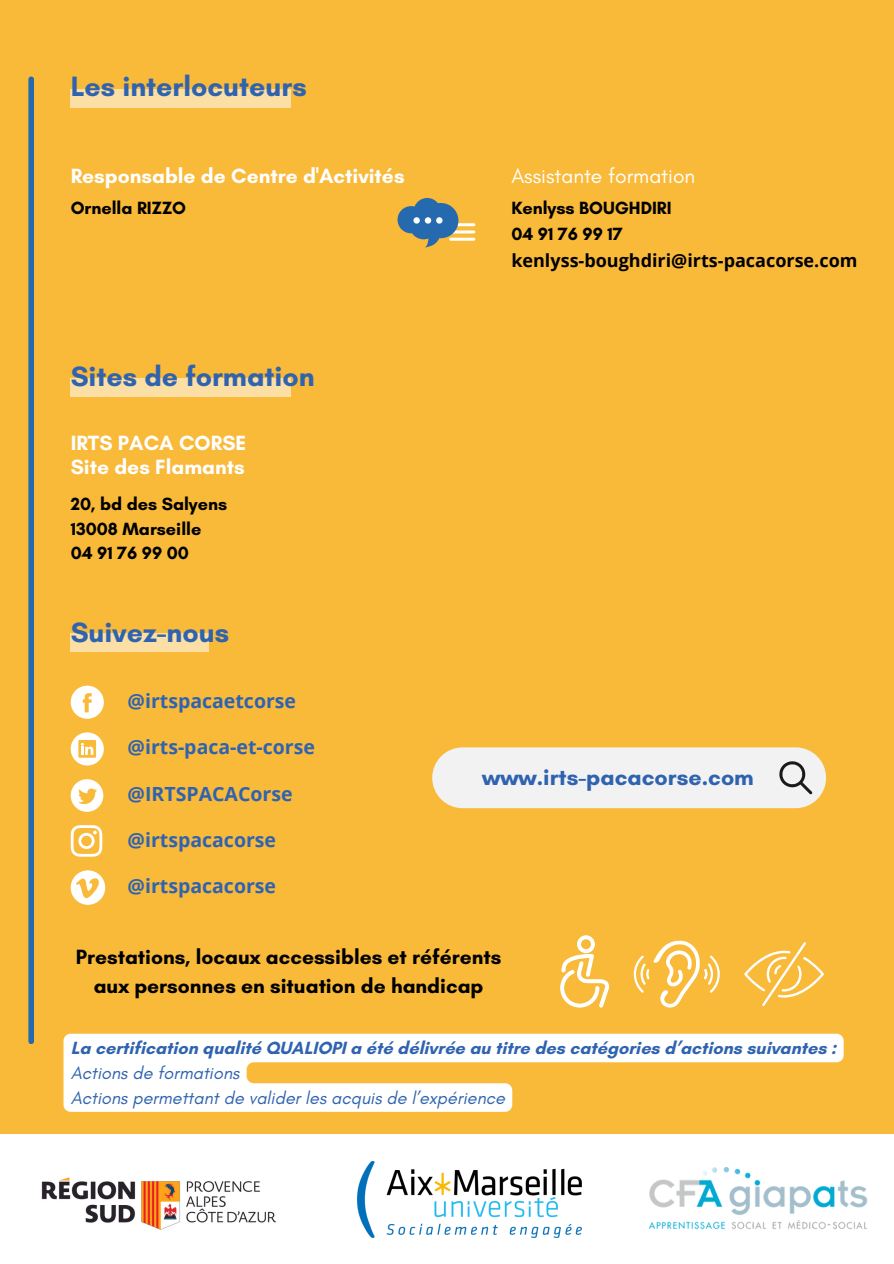
<style>
.page{position:relative;width:894px;height:1264px;background:#fff}
.page>*{position:absolute;margin:0;border:0;box-sizing:border-box;transform-origin:0 0}
.t1{font:700 28.5px "Glacial Indifference";color:#3063af}
.t2{font:700 23.1px "Glacial Indifference";color:#3063af}
.t3{font:700 21px/29.2px "Glacial Indifference";color:#000;text-align:center}
.t4{font:700 21px "Glacial Indifference";color:#fff}
.t5{font:21px "Glacial Indifference";color:#fff}
.t6{font:700 19.5px "Open Sans";color:#3063af}
.t7{font:700 18px "Glacial Indifference";color:#3063af}
.t8{font:700 18px/24.8px "Glacial Indifference";color:#000}
.t9{font:italic 18px "Glacial Indifference";color:#3063af}
.t10{font:700 18px "Open Sans";color:#000}
</style>
<div class="page">
<div style="left:0;top:0;width:893px;height:1133px;background:#f9b939"></div>
<svg style="left:28px;top:76px;width:6px;height:968px;background:#336fa6"></svg>
<img style="left:357px;top:1161px;width:224px;height:76px">
<img style="left:41px;top:1177px;width:235px;height:53px">
<img style="left:649px;top:1167px;width:218px;height:63px">
<svg style="left:560px;top:935px;width:49px;height:72px"></svg>
<svg style="left:633px;top:940px;width:86px;height:67px"></svg>
<svg style="left:744px;top:942px;width:79px;height:64px"></svg>
<div style="left:71px;top:89px;width:220px;height:19px;background:#fcdfa5"></div>
<svg style="left:397px;top:198px;width:79px;height:50px"></svg>
<div style="left:413px;top:217px;width:7px;height:7px;background:#fff;border-radius:50%"></div>
<div style="left:424px;top:217px;width:7px;height:7px;background:#fff;border-radius:50%"></div>
<div style="left:436px;top:217px;width:6px;height:7px;background:#fff;border-radius:50%"></div>
<div style="left:71px;top:378px;width:220px;height:18px;background:#fcdfa5"></div>
<div style="left:71px;top:633px;width:138px;height:19px;background:#fcdfa5"></div>
<div style="left:432px;top:747px;width:393px;height:61px;background:#f2f2f2;border-radius:30px"></div>
<svg style="left:779px;top:761px;width:33px;height:33px"></svg>
<svg style="left:71px;top:685px;width:33px;height:33px"></svg>
<svg style="left:71px;top:732px;width:33px;height:33px"></svg>
<svg style="left:71px;top:779px;width:32px;height:32px"></svg>
<svg style="left:71px;top:825px;width:31px;height:31px"></svg>
<svg style="left:71px;top:870px;width:34px;height:34px"></svg>
<svg style="left:63px;top:1033px;width:780px;height:78px;fill:#fff"></svg>
<p class="t1" style="left:71px;top:69px;width:237px">Les interlocuteurs</p>
<p class="t4" style="left:71px;top:163px;width:335px">Responsable de Centre d'Activités</p>
<p class="t8" style="left:71px;top:195px;width:117px">Ornella RIZZO</p>
<h4 class="t1" style="left:71px;top:359px;width:245px">Sites de formation</h4>
<h4 class="t4" style="left:71px;top:430px;width:177px">IRTS PACA CORSE</h4>
<p class="t4" style="left:71px;top:454px;width:175px">Site des Flamants</p>
<h1 class="t8" style="left:71px;top:491px;width:158px">20, bd des Salyens<br>13008 Marseille</h1>
<p class="t8" style="left:71px;top:540px;width:120px">04 91 76 99 00</p>
<h4 class="t1" style="left:71px;top:614px;width:160px">Suivez-nous</h4>
<p class="t6" style="left:127px;top:687px;width:170px">@irtspacaetcorse</p>
<h4 class="t6" style="left:127px;top:733px;width:189px">@irts-paca-et-corse</h4>
<p class="t6" style="left:127px;top:779px;width:166px">@IRTSPACACorse</p>
<h4 class="t6" style="left:127px;top:826px;width:150px">@irtspacacorse</h4>
<p class="t6" style="left:127px;top:872px;width:150px">@irtspacacorse</p>
<p class="t5" style="left:511px;top:163px;width:185px">Assistante formation</p>
<h1 class="t8" style="left:511px;top:195px;width:162px">Kenlyss BOUGHDIRI</h1>
<h2 class="t8" style="left:511px;top:221px;width:113px">04 91 76 99 17</h2>
<p class="t10" style="left:511px;top:248px;width:347px">kenlyss-boughdiri@irts-pacacorse.com</p>
<p class="t2" style="left:482px;top:763px;width:273px">www.irts-pacacorse.com</p>
<p class="t3" style="left:76px;top:941px;width:427px">Prestations, locaux accessibles et référents aux personnes en situation de handicap</p>
<h4 class="t7" style="left:71px;top:1037px;width:767px">La certification qualité QUALIOPI a été délivrée au titre des catégories d’actions suivantes :</h4>
<p class="t9" style="left:71px;top:1061px;width:170px">Actions de formations</p>
<h2 class="t9" style="left:71px;top:1086px;width:436px">Actions permettant de valider les acquis de l’expérience</h2>
</div>
